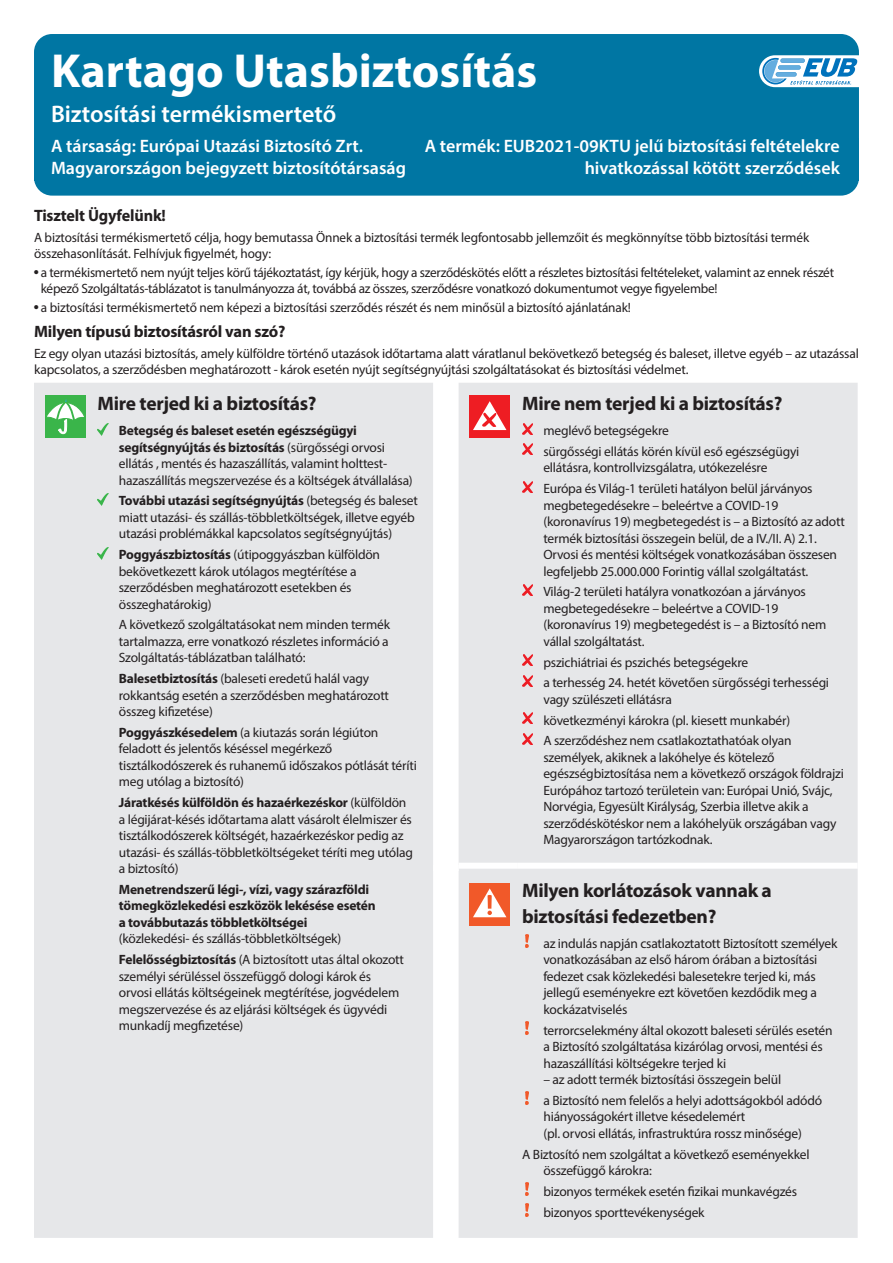
<style>
.page{position:relative;width:893px;height:1263px;background:#fff}
.page>*{position:absolute;margin:0;border:0;box-sizing:border-box;transform-origin:0 0}
.Form_title{font:700 48px "Myriad Pro";color:#fff}
.Form_sub_title{font:600 24px "Myriad Pro";color:#fff}
.Cover_subhead{font:700 19.5px/25.5px "Myriad Pro";letter-spacing:-.015em;color:#231f20}
.Company_Product_head{font:600 18px "Myriad Pro";color:#fff}
.Cover_subhead-2{font:700 16.5px "Myriad Pro";letter-spacing:-.015em;color:#231f20}
.Form_intro{font:700 16.5px "Myriad Pro";letter-spacing:-.01em;color:#231f20}
.Covered_bullets{font:13.5px/16.5px "Myriad Pro";letter-spacing:-.015em;color:#231f20}
.Form_intro-2{font:13.5px/16.5px "Myriad Pro";letter-spacing:-.015em;color:#231f20}
.Cover_subhead-3{font:13.5px/16.5px "Myriad Pro";letter-spacing:-.015em;color:#231f20}
.Covered_bullets-2{font:700 13.5px/16.5px "Myriad Pro";letter-spacing:-.015em;color:#231f20}
.s1{font-family:"Univers Cond H"}
.s2{font-weight:700}
.s3{font-weight:400}
</style>
<div class="page">
<div style="left:34px;top:34px;width:825px;height:162px;background:#0076a3;border-radius:18px"></div>
<div style="left:34px;top:383px;width:824px;height:855px;background:#e6e7e9"></div>
<div style="left:459px;top:863px;width:59px;height:6px;background:#fff"></div>
<div style="left:518px;top:863px;width:340px;height:6px;background:#fff"></div>
<div style="left:433px;top:865px;width:26px;height:6px;background:#fff"></div>
<div style="left:45px;top:395px;width:41px;height:43px;background:#3ab54a"></div>
<svg style="left:47px;top:399px;width:37px;height:35px"></svg>
<svg style="left:98px;top:423px;width:10px;height:12px"></svg>
<svg style="left:98px;top:493px;width:10px;height:12px"></svg>
<svg style="left:98px;top:547px;width:10px;height:12px"></svg>
<div style="left:469px;top:395px;width:41px;height:43px;background:#ee1d23"></div>
<svg style="left:473px;top:401px;width:33px;height:29px"></svg>
<svg style="left:522px;top:423px;width:11px;height:11px"></svg>
<svg style="left:522px;top:444px;width:11px;height:11px"></svg>
<svg style="left:522px;top:481px;width:11px;height:11px"></svg>
<svg style="left:522px;top:584px;width:11px;height:11px"></svg>
<svg style="left:522px;top:655px;width:11px;height:10px"></svg>
<svg style="left:522px;top:675px;width:11px;height:11px"></svg>
<svg style="left:522px;top:713px;width:11px;height:11px"></svg>
<svg style="left:522px;top:733px;width:11px;height:11px"></svg>
<div style="left:469px;top:883px;width:41px;height:42px;background:#f15929"></div>
<svg style="left:473px;top:888px;width:33px;height:29px"></svg>
<img style="left:525px;top:934px;width:4px;height:14px">
<svg style="left:525px;top:1021px;width:4px;height:13px"></svg>
<img style="left:525px;top:1091px;width:4px;height:14px">
<img style="left:525px;top:1182px;width:4px;height:14px">
<svg style="left:525px;top:1203px;width:4px;height:13px"></svg>
<div style="left:759px;top:55px;width:134px;height:32px;background:#fff;border-radius:16px"></div>
<svg style="left:762px;top:58px;width:96px;height:27px"></svg>
<p class="Form_title" style="left:51px;top:44px;width:488px">Kartago Utasbiztosítás</p>
<p class="Form_sub_title" style="left:51px;top:99px;width:287px">Biztosítási termékismertető</p>
<p class="Company_Product_head" style="left:51px;top:135px;width:314px">A társaság: Európai Utazási Biztosító Zrt.</p>
<p class="Company_Product_head" style="left:425px;top:135px;width:416px">A termék: EUB2021-09KTU jelű biztosítási feltételekre</p>
<p class="Company_Product_head" style="left:51px;top:156px;width:356px">Magyarországon bejegyzett biztosítótársaság</p>
<p class="Company_Product_head" style="left:585px;top:156px;width:257px">hivatkozással kötött szerződések</p>
<p class="Form_intro" style="left:34px;top:206px;width:133px">Tisztelt Ügyfelünk!</p>
<p class="Form_intro-2" style="left:34px;top:228px;width:777px">A biztosítási termékismertető célja, hogy bemutassa Önnek a biztosítási termék legfontosabb jellemzőit és megkönnyítse több biztosítási termék összehasonlítását. Felhívjuk figyelmét, hogy:</p>
<p class="Form_intro-2" style="left:41px;top:264px;width:795px;text-indent:-7px"><span class="s1">•</span> a termékismertető nem nyújt teljes körű tájékoztatást, így kérjük, hogy a szerződéskötés előtt a részletes biztosítási feltételeket, valamint az ennek részét képező Szolgáltatás-táblázatot is tanulmányozza át, továbbá az összes, szerződésre vonatkozó dokumentumot vegye figyelembe!</p>
<p class="Form_intro-2" style="left:34px;top:299px;width:598px"><span class="s1">•</span> a biztosítási termékismertető nem képezi a biztosítási szerződés részét és nem minősül a biztosító ajánlatának!</p>
<p class="Cover_subhead-2" style="left:34px;top:322px;width:253px">Milyen típusú biztosításról van szó?</p>
<p class="Cover_subhead-3" style="left:34px;top:344px;width:826px">Ez egy olyan utazási biztosítás, amely külföldre történő utazások időtartama alatt váratlanul bekövetkező betegség és baleset, illetve egyéb – az utazással kapcsolatos, a szerződésben meghatározott - károk esetén nyújt segítségnyújtási szolgáltatásokat és biztosítási védelmet.</p>
<p class="Cover_subhead" style="left:98px;top:391px;width:220px">Mire terjed ki a biztosítás?</p>
<p class="Covered_bullets" style="left:119px;top:422px;width:295px"><span class="s2">Betegség és baleset esetén egészségügyi segítségnyújtás és biztosítás</span> (sürgősségi orvosi ellátás , mentés és hazaszállítás, valamint holttest&shy;hazaszállítás megszervezése és a költségek átvállalása)</p>
<p class="Covered_bullets" style="left:119px;top:492px;width:301px"><span class="s2">További utazási segítségnyújtás</span> (betegség és baleset miatt utazási- és szállás-többletköltségek, illetve egyéb utazási problémákkal kapcsolatos segítségnyújtás)</p>
<p class="Covered_bullets" style="left:119px;top:546px;width:263px"><span class="s2">Poggyászbiztosítás</span> (útipoggyászban külföldön bekövetkezett károk utólagos megtérítése a szerződésben meghatározott esetekben és összeghatárokig)</p>
<p class="Covered_bullets" style="left:119px;top:616px;width:273px;text-align:justify">A következő szolgáltatásokat nem minden termék tartalmazza, erre vonatkozó részletes információ a Szolgáltatás-táblázatban található:</p>
<p class="Covered_bullets" style="left:119px;top:670px;width:272px"><span class="s2">Balesetbiztosítás</span> (baleseti eredetű halál vagy rokkantság esetén a szerződésben meghatározott összeg kifizetése)</p>
<p class="Covered_bullets" style="left:119px;top:724px;width:299px"><span class="s2">Poggyászkésedelem</span> (a kiutazás során légiúton feladott és jelentős késéssel megérkező tisztálkodószerek és ruhanemű időszakos pótlását téríti meg utólag a biztosító)</p>
<p class="Covered_bullets" style="left:119px;top:794px;width:296px"><span class="s2">Járatkésés külföldön és hazaérkezéskor</span> (külföldön a légijárat-késés időtartama alatt vásárolt élelmiszer és tisztálkodószerek költségét, hazaérkezéskor pedig az utazási- és szállás-többletköltségeket téríti meg utólag a biztosító)</p>
<p class="Covered_bullets-2" style="left:119px;top:881px;width:258px">Menetrendszerű légi-, vízi, vagy szárazföldi tömegközlekedési eszközök lekésése esetén a továbbutazás többletköltségei <span class="s3">(közlekedési- és szállás-többletköltségek)</span></p>
<p class="Covered_bullets" style="left:119px;top:951px;width:287px"><span class="s2">Felelősségbiztosítás</span> (A biztosított utas által okozott személyi sérüléssel összefüggő dologi károk és orvosi ellátás költségeinek megtérítése, jogvédelem megszervezése és az eljárási költségek és ügyvédi munkadíj megfizetése)</p>
<p class="Cover_subhead" style="left:522px;top:391px;width:262px">Mire nem terjed ki a biztosítás?</p>
<p class="Covered_bullets" style="left:543px;top:422px;width:127px">meglévő betegségekre</p>
<p class="Covered_bullets" style="left:543px;top:443px;width:258px">sürgősségi ellátás körén kívül eső egészségügyi ellátásra, kontrollvizsgálatra, utókezelésre</p>
<p class="Covered_bullets" style="left:543px;top:480px;width:303px">Európa és Világ-1 területi hatályon belül járványos megbetegedésekre – beleértve a COVID-19 (koronavírus 19) megbetegedést is – a Biztosító az adott termék biztosítási összegein belül, de a IV./II. A) 2.1.<br>Orvosi és mentési költségek vonatkozásában összesen legfeljebb 25.000.000 Forintig vállal szolgáltatást.</p>
<p class="Covered_bullets" style="left:543px;top:583px;width:284px">Világ-2 területi hatályra vonatkozóan a járványos megbetegedésekre – beleértve a COVID-19 (koronavírus 19) megbetegedést is – a Biztosító nem vállal szolgáltatást.</p>
<p class="Covered_bullets" style="left:543px;top:654px;width:206px">pszichiátriai és pszichés betegségekre</p>
<p class="Covered_bullets" style="left:543px;top:674px;width:287px">a terhesség 24. hetét követően sürgősségi terhességi vagy szülészeti ellátásra</p>
<p class="Covered_bullets" style="left:543px;top:712px;width:248px">következményi károkra (pl. kiesett munkabér)</p>
<p class="Covered_bullets" style="left:543px;top:732px;width:302px">A szerződéshez nem csatlakoztathatóak olyan személyek, akiknek a lakóhelye és kötelező egészségbiztosítása nem a következő országok földrajzi Európához tartozó területein van: Európai Unió, Svájc, Norvégia, Egyesült Királyság, Szerbia illetve akik a szerződéskötéskor nem a lakóhelyük országában vagy Magyarországon tartózkodnak.</p>
<p class="Cover_subhead" style="left:522px;top:878px;width:251px">Milyen korlátozások vannak a biztosítási fedezetben?</p>
<p class="Covered_bullets" style="left:543px;top:935px;width:296px">az indulás napján csatlakoztatott Biztosított személyek vonatkozásában az első három órában a biztosítási fedezet csak közlekedési balesetekre terjed ki, más jellegű eseményekre ezt követően kezdődik meg a kockázatviselés</p>
<p class="Covered_bullets" style="left:543px;top:1021px;width:291px">terrorcselekmény által okozott baleseti sérülés esetén a Biztosító szolgáltatása kizárólag orvosi, mentési és hazaszállítási költségekre terjed ki</p>
<p class="Covered_bullets" style="left:543px;top:1071px;width:239px">– az adott termék biztosítási összegein belül</p>
<p class="Covered_bullets" style="left:543px;top:1092px;width:280px">a Biztosító nem felelős a helyi adottságokból adódó hiányosságokért illetve késedelemért<br>(pl. orvosi ellátás, infrastruktúra rossz minősége)</p>
<p class="Covered_bullets" style="left:543px;top:1145px;width:268px;text-indent:-21px">A Biztosító nem szolgáltat a következő eseményekkel összefüggő károkra:</p>
<p class="Covered_bullets" style="left:543px;top:1183px;width:255px">bizonyos termékek esetén fizikai munkavégzés</p>
<p class="Covered_bullets" style="left:543px;top:1203px;width:163px">bizonyos sporttevékenységek</p>
</div>
